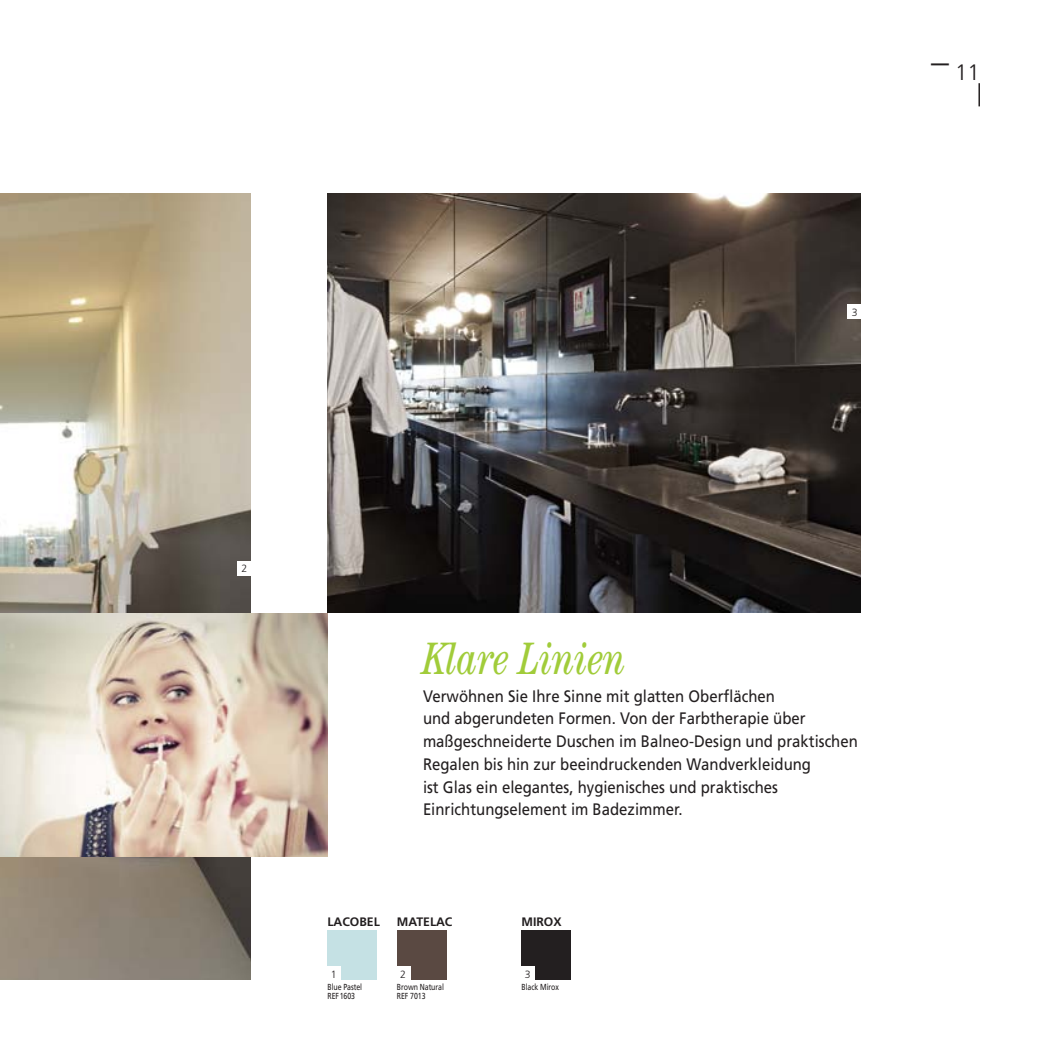
<style>
.page{position:relative;width:1042px;height:1042px;background:#fff}
.page>*{position:absolute;margin:0;border:0;box-sizing:border-box;transform-origin:0 0}
.t1{font:italic condensed 45.5px "Century Std";color:#a1cc3a;scale:.9 1}
.t2{font:300 22.4px "Frutiger LT Std";color:#231f20}
.t3{font:16.62px/22.8px "Frutiger LT Std";color:#231f20;scale:.9 1}
.t4{font:700 12.25px "Frutiger LT Std";color:#231f20}
.t5{font:300 10.5px "Frutiger LT Std";color:#231f20}
.t6{font:8.75px/8.8px "Frutiger LT Std";letter-spacing:-.01em;color:#231f20;scale:.8 1}
</style>
<div class="page">
<hr style="left:978px;top:83px;width:2px;height:23px;background:#231f20">
<img style="left:327px;top:193px;width:534px;height:420px">
<img style="left:0;top:193px;width:251px;height:787px">
<img style="left:0;top:613px;width:327px;height:244px">
<div style="left:237px;top:561px;width:15px;height:14px;background:#fff"></div>
<div style="left:847px;top:304px;width:15px;height:15px;background:#fff"></div>
<div style="left:327px;top:930px;width:50px;height:50px;background:#c5e1e4"></div>
<div style="left:397px;top:930px;width:49px;height:50px;background:#5a4942"></div>
<div style="left:521px;top:930px;width:50px;height:50px;background:#231f20"></div>
<div style="left:326px;top:966px;width:15px;height:15px;background:#fff"></div>
<div style="left:396px;top:966px;width:14px;height:15px;background:#fff"></div>
<div style="left:520px;top:966px;width:15px;height:15px;background:#fff"></div>
<h2 class="t2" style="left:931px;top:59px;width:50px"><sup>–</sup> 11</h2>
<p class="t5" style="left:852px;top:306px;width:7px">3</p>
<p class="t5" style="left:241px;top:562px;width:7px">2</p>
<h1 class="t1" style="left:423px;top:632px;width:227px">Klare Linien</h1>
<p class="t3" style="left:423px;top:684px;width:485px">Verwöhnen Sie Ihre Sinne mit glatten Oberflächen<br>und abgerundeten Formen. Von der Farbtherapie über maßgeschneiderte Duschen im Balneo-Design und praktischen Regalen bis hin zur beeindruckenden Wandverkleidung<br>ist Glas ein elegantes, hygienisches und praktisches Einrichtungselement im Badezimmer.</p>
<p class="t4" style="left:327px;top:915px;width:51px">LACOBEL</p>
<p class="t4" style="left:397px;top:914px;width:57px">MATELAC</p>
<p class="t4" style="left:521px;top:914px;width:42px">MIROX</p>
<p class="t5" style="left:331px;top:968px;width:7px">1</p>
<p class="t5" style="left:400px;top:968px;width:7px">2</p>
<p class="t5" style="left:525px;top:968px;width:7px">3</p>
<p class="t6" style="left:327px;top:983px;width:45px">Blue Pastel<br>REF1603</p>
<p class="t6" style="left:397px;top:983px;width:60px">Brown Natural<br>REF 7013</p>
<p class="t6" style="left:521px;top:983px;width:48px">Black Mirox</p>
</div>
